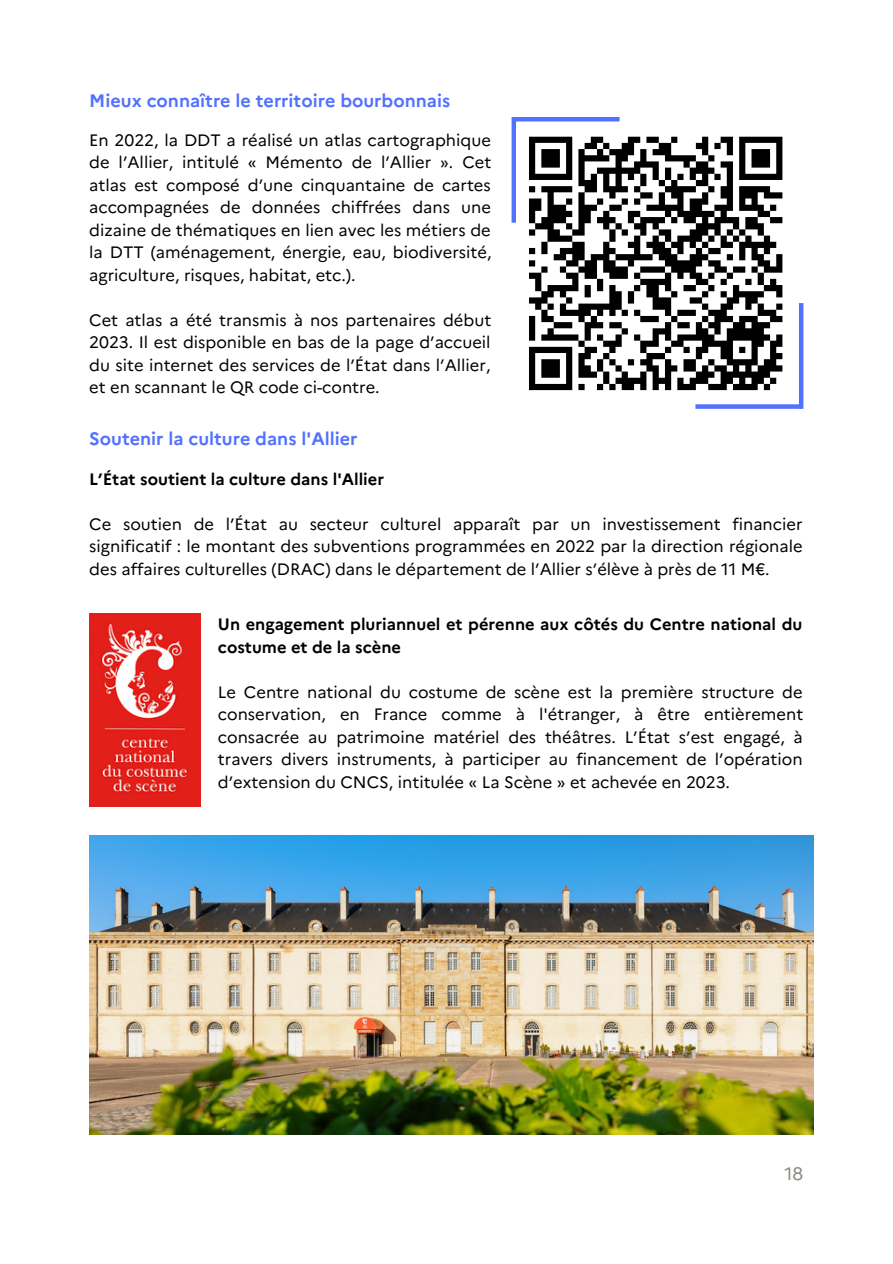
<style>
.page{position:relative;width:893px;height:1264px;background:#fff}
.page>*{position:absolute;margin:0;border:0;box-sizing:border-box;transform-origin:0 0}
.t1{font:700 18px "Marianne";color:#5271ff}
.t2{font:18px "Marianne";color:#8f8a7e}
.t3{font:16.5px/22.5px "Marianne";color:#000;text-align:justify}
.t4{font:700 16.5px/22.5px "Marianne";color:#000}
</style>
<div class="page">
<hr style="left:514px;top:117px;width:105px;height:4px;background:#5271ff">
<div style="left:511px;top:117px;width:5px;height:106px;background:#5271ff"></div>
<div style="left:695px;top:404px;width:106px;height:5px;background:#5271ff"></div>
<div style="left:798px;top:303px;width:5px;height:106px;background:#5271ff"></div>
<svg style="left:529px;top:136px;width:254px;height:255px"></svg>
<img style="left:89px;top:835px;width:724px;height:299px">
<img style="left:89px;top:613px;width:111px;height:193px">
<p class="t1" style="left:89px;top:86px;width:362px">Mieux connaître le territoire bourbonnais</p>
<p class="t3" style="left:89px;top:127px;width:404px">En 2022, la DDT a réalisé un atlas cartographique de l’Allier, intitulé « Mémento de l’Allier ». Cet atlas est composé d’une cinquantaine de cartes accompagnées de données chiffrées dans une dizaine de thématiques en lien avec les métiers de la DTT (aménagement, énergie, eau, biodiversité, agriculture, risques, habitat, etc.).</p>
<p class="t3" style="left:89px;top:307px;width:403px">Cet atlas a été transmis à nos partenaires début 2023. Il est disponible en bas de la page d’accueil du site internet des services de l’État dans l’Allier, et en scannant le QR code ci-contre.</p>
<p class="t1" style="left:89px;top:425px;width:270px">Soutenir la culture dans l'Allier</p>
<p class="t4" style="left:89px;top:466px;width:296px">L’État soutient la culture dans l'Allier</p>
<p class="t3" style="left:89px;top:511px;width:714px">Ce soutien de l’État au secteur culturel apparaît par un investissement financier significatif : le montant des subventions programmées en 2022 par la direction régionale des affaires culturelles (DRAC) dans le département de l’Allier s’élève à près de 11 M€.</p>
<p class="t4" style="left:218px;top:611px;width:586px">Un engagement pluriannuel et pérenne aux côtés du Centre national du costume et de la scène</p>
<p class="t3" style="left:218px;top:679px;width:586px">Le Centre national du costume de scène est la première structure de conservation, en France comme à l'étranger, à être entièrement consacrée au patrimoine matériel des théâtres. L’État s’est engagé, à travers divers instruments, à participer au financement de l’opération d’extension du CNCS, intitulée « La Scène » et achevée en 2023.</p>
<p class="t2" style="left:784px;top:1159px;width:21px">18</p>
</div>
